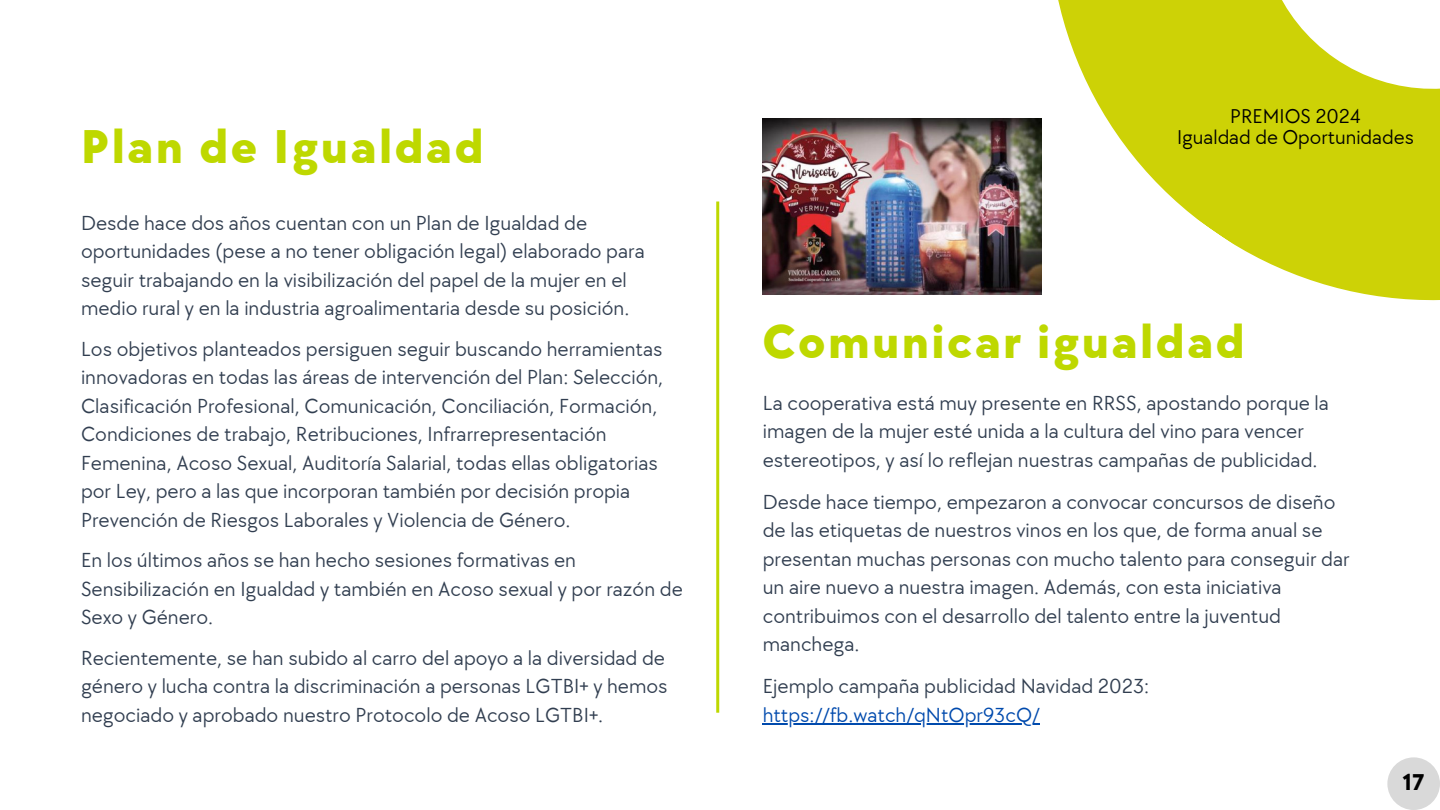
<style>
.page{position:relative;width:1440px;height:810px;background:#fff}
.page>*{position:absolute;margin:0;border:0;box-sizing:border-box;transform-origin:0 0}
.t1{font:800 49px "TT Chocolates";letter-spacing:.06em;color:#bed800}
.t2{font:700 23.6px "TT Chocolates";color:#000}
.t3{font:21px/28.5px "TT Chocolates";color:#313e50}
.t4{font:21px "TT Chocolates";color:#004aad}
.t5{font:20.6px/21px "TT Chocolates";color:#000;text-align:center}
</style>
<div class="page">
<hr style="left:716px;top:202px;width:3px;height:511px;background:#bed800">
<svg style="left:1026px;top:0;width:414px;height:301px;fill:#cdd206"></svg>
<div style="left:1387px;top:757px;width:53px;height:53px;background:#d9d9d9;border-radius:50%"></div>
<img style="left:763px;top:119px;width:279px;height:176px">
<hr style="left:763px;top:723px;width:277px;height:2px;background:#004aad">
<p class="t1" style="left:81px;top:118px;width:404px">Plan de Igualdad</p>
<p class="t3" style="left:81px;top:209px;width:565px">Desde hace dos años cuentan con un Plan de Igualdad de oportunidades (pese a no tener obligación legal) elaborado para seguir trabajando en la visibilización del papel de la mujer en el medio rural y en la industria agroalimentaria desde su posición.</p>
<p class="t3" style="left:81px;top:335px;width:584px">Los objetivos planteados persiguen seguir buscando herramientas innovadoras en todas las áreas de intervención del Plan: Selección, Clasificación Profesional, Comunicación, Conciliación, Formación, Condiciones de trabajo, Retribuciones, Infrarrepresentación Femenina, Acoso Sexual, Auditoría Salarial, todas ellas obligatorias por Ley, pero a las que incorporan también por decisión propia Prevención de Riesgos Laborales y Violencia de Género.</p>
<p class="t3" style="left:81px;top:547px;width:603px">En los últimos años se han hecho sesiones formativas en<br>Sensibilización en Igualdad y también en Acoso sexual y por razón de<br>Sexo y Género.</p>
<p class="t3" style="left:81px;top:644px;width:588px">Recientemente, se han subido al carro del apoyo a la diversidad de género y lucha contra la discriminación a personas LGTBI+ y hemos negociado y aprobado nuestro Protocolo de Acoso LGTBI+.</p>
<p class="t5" style="left:1177px;top:107px;width:238px">PREMIOS 2024<br>Igualdad de Oportunidades</p>
<h1 class="t1" style="left:763px;top:314px;width:483px">Comunicar igualdad</h1>
<p class="t3" style="left:763px;top:389px;width:568px">La cooperativa está muy presente en RRSS, apostando porque la imagen de la mujer esté unida a la cultura del vino para vencer estereotipos, y así lo reflejan nuestras campañas de publicidad.</p>
<p class="t3" style="left:763px;top:488px;width:588px">Desde hace tiempo, empezaron a convocar concursos de diseño de las etiquetas de nuestros vinos en los que, de forma anual se presentan muchas personas con mucho talento para conseguir dar un aire nuevo a nuestra imagen. Además, con esta iniciativa contribuimos con el desarrollo del talento entre la juventud manchega.</p>
<p class="t3" style="left:763px;top:673px;width:388px">Ejemplo campaña publicidad Navidad 2023:</p>
<p class="t4" style="left:763px;top:703px;width:279px">https://fb.watch/qNtOpr93cQ/</p>
<p class="t2" style="left:1403px;top:769px;width:23px">17</p>
</div>
